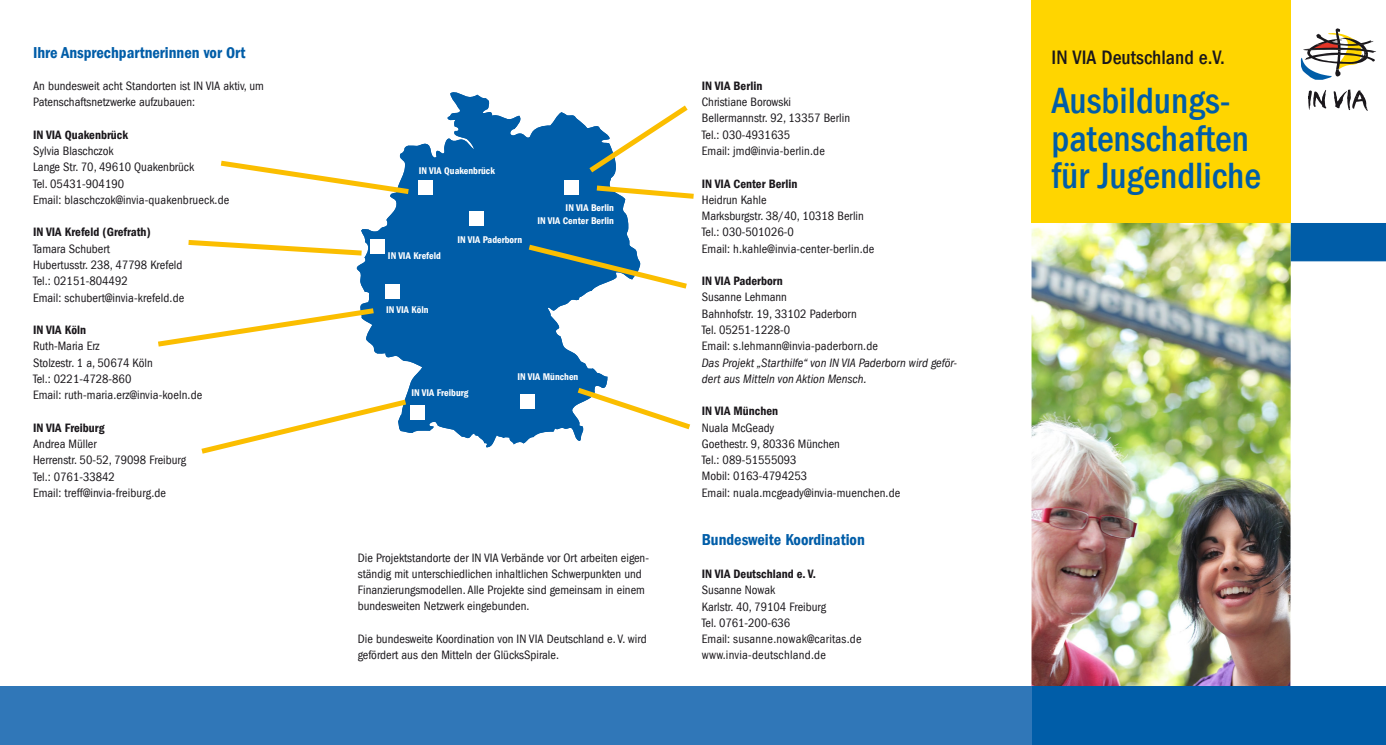
<style>
.page{position:relative;width:1386px;height:745px;background:#fff}
.page>*{position:absolute;margin:0;border:0;box-sizing:border-box;transform-origin:0 0}
.t1{font:500 condensed 37.5px/37.5px "Franklin Gothic LT";color:#005da8}
.t2{font:500 condensed 20px "Franklin Gothic LT";color:#1a171b}
.t3{font:600 condensed 16.25px "Franklin Gothic LT";color:#005da8}
.t4{font:condensed 12.5px/16.2px "Franklin Gothic LT";color:#1a171b}
.t5{font:600 condensed 12.5px "Franklin Gothic LT";color:#1a171b}
.t6{font:italic condensed 12.5px/16.2px "Franklin Gothic LT";color:#1a171b}
.t7{font:600 condensed 10px/13.8px "Franklin Gothic LT";color:#fff;text-align:right}
</style>
<div class="page">
<svg style="left:357px;top:92px;width:273px;height:355px;fill:#005da8"></svg>
<div style="left:563px;top:179px;width:15px;height:15px;background:#fff"></div>
<div style="left:410px;top:405px;width:15px;height:15px;background:#fff"></div>
<div style="left:385px;top:283px;width:15px;height:15px;background:#fff"></div>
<div style="left:370px;top:238px;width:15px;height:15px;background:#fff"></div>
<div style="left:520px;top:394px;width:15px;height:15px;background:#fff"></div>
<div style="left:468px;top:211px;width:15px;height:15px;background:#fff"></div>
<div style="left:418px;top:180px;width:15px;height:15px;background:#fff"></div>
<svg style="left:220px;top:157px;width:194px;height:40px"></svg>
<svg style="left:523px;top:241px;width:164px;height:51px"></svg>
<svg style="left:188px;top:237px;width:179px;height:21px"></svg>
<svg style="left:158px;top:305px;width:221px;height:44px"></svg>
<svg style="left:201px;top:396px;width:210px;height:58px"></svg>
<svg style="left:584px;top:101px;width:110px;height:100px"></svg>
<svg style="left:572px;top:383px;width:119px;height:50px"></svg>
<img style="left:1031px;top:223px;width:259px;height:463px">
<svg style="left:1308px;top:89px;width:59px;height:22px"></svg>
<svg style="left:1300px;top:28px;width:76px;height:52px"></svg>
<div style="left:1031px;top:0;width:259px;height:223px;background:#ffd500"></div>
<div style="left:1290px;top:223px;width:95px;height:38px;background:#005da8"></div>
<div style="left:1031px;top:686px;width:354px;height:58px;background:#005da8"></div>
<div style="left:0;top:686px;width:1031px;height:58px;background:#3077b8"></div>
<h3 class="t3" style="left:33px;top:43px;width:214px">Ihre Ansprechpartnerinnen vor Ort</h3>
<p class="t4" style="left:33px;top:78px;width:232px">An bundesweit acht Standorten ist IN VIA aktiv, um<br>Patenschaftsnetzwerke aufzubauen:</p>
<p class="t5" style="left:33px;top:127px;width:96px">IN VIA Quakenbrück</p>
<p class="t4" style="left:33px;top:143px;width:198px">Sylvia Blaschczok<br>Lange Str. 70, 49610 Quakenbrück<br>Tel. 05431-904190<br>Email: blaschczok@invia-quakenbrueck.de</p>
<p class="t5" style="left:33px;top:225px;width:119px">IN VIA Krefeld (Grefrath)</p>
<p class="t4" style="left:33px;top:240px;width:153px">Tamara Schubert<br>Hubertusstr. 238, 47798 Krefeld<br>Tel.: 02151-804492<br>Email: schubert@invia-krefeld.de</p>
<p class="t5" style="left:33px;top:322px;width:55px">IN VIA Köln</p>
<p class="t4" style="left:33px;top:338px;width:171px">Ruth-Maria Erz<br>Stolzestr. 1 a, 50674 Köln<br>Tel.: 0221-4728-860<br>Email: ruth-maria.erz@invia-koeln.de</p>
<p class="t5" style="left:33px;top:420px;width:73px">IN VIA Freiburg</p>
<p class="t4" style="left:33px;top:435px;width:154px">Andrea Müller<br>Herrenstr. 50-52, 79098 Freiburg<br>Tel.: 0761-33842<br>Email: treff@invia-freiburg.de</p>
<p class="t7" style="left:419px;top:164px;width:77px">IN VIA Quakenbrück</p>
<p class="t7" style="left:388px;top:249px;width:54px">IN VIA Krefeld</p>
<p class="t7" style="left:457px;top:233px;width:66px">IN VIA Paderborn</p>
<p class="t7" style="left:537px;top:200px;width:78px">IN VIA Berlin<br>IN VIA Center Berlin</p>
<p class="t7" style="left:386px;top:302px;width:44px">IN VIA Köln</p>
<p class="t7" style="left:411px;top:385px;width:59px">IN VIA Freiburg</p>
<p class="t7" style="left:517px;top:369px;width:62px">IN VIA München</p>
<p class="t4" style="left:358px;top:549px;width:293px">Die Projektstandorte der IN VIA Verbände vor Ort arbeiten eigen&shy;ständig mit unterschiedlichen inhaltlichen Schwerpunkten und Finanzierungsmodellen. Alle Projekte sind gemeinsam in einem bundesweiten Netzwerk eingebunden.</p>
<p class="t4" style="left:358px;top:630px;width:290px">Die bundesweite Koordination von IN VIA Deutschland e. V. wird gefördert aus den Mitteln der GlücksSpirale.</p>
<p class="t5" style="left:702px;top:79px;width:62px">IN VIA Berlin</p>
<p class="t4" style="left:702px;top:94px;width:150px">Christiane Borowski<br>Bellermannstr. 92, 13357 Berlin<br>Tel.: 030-4931635<br>Email: jmd@invia-berlin.de</p>
<p class="t5" style="left:702px;top:176px;width:97px">IN VIA Center Berlin</p>
<p class="t4" style="left:702px;top:191px;width:174px">Heidrun Kahle<br>Marksburgstr. 38/40, 10318 Berlin<br>Tel.: 030-501026-0<br>Email: h.kahle@invia-center-berlin.de</p>
<p class="t5" style="left:702px;top:274px;width:83px">IN VIA Paderborn</p>
<p class="t4" style="left:702px;top:289px;width:178px">Susanne Lehmann<br>Bahnhofstr. 19, 33102 Paderborn<br>Tel. 05251-1228-0<br>Email: s.lehmann@invia-paderborn.de</p>
<p class="t6" style="left:702px;top:354px;width:257px">Das Projekt „Starthilfe“ von IN VIA Paderborn wird geför&shy;dert aus Mitteln von Aktion Mensch.</p>
<p class="t5" style="left:702px;top:404px;width:78px">IN VIA München</p>
<p class="t4" style="left:702px;top:419px;width:200px">Nuala McGeady<br>Goethestr. 9, 80336 München<br>Tel.: 089-51555093<br>Mobil: 0163-4794253<br>Email: nuala.mcgeady@invia-muenchen.de</p>
<h3 class="t3" style="left:702px;top:530px;width:164px">Bundesweite Koordination</h3>
<p class="t5" style="left:702px;top:566px;width:116px">IN VIA Deutschland e. V.</p>
<p class="t4" style="left:702px;top:581px;width:161px">Susanne Nowak<br>Karlstr. 40, 79104 Freiburg<br>Tel. 0761-200-636<br>Email: susanne.nowak@caritas.de www.invia-deutschland.de</p>
<h2 class="t2" style="left:1051px;top:46px;width:175px">IN VIA Deutschland e.V.</h2>
<h1 class="t1" style="left:1051px;top:82px;width:211px">Ausbildungs&shy;patenschaften für Jugendliche</h1>
</div>
